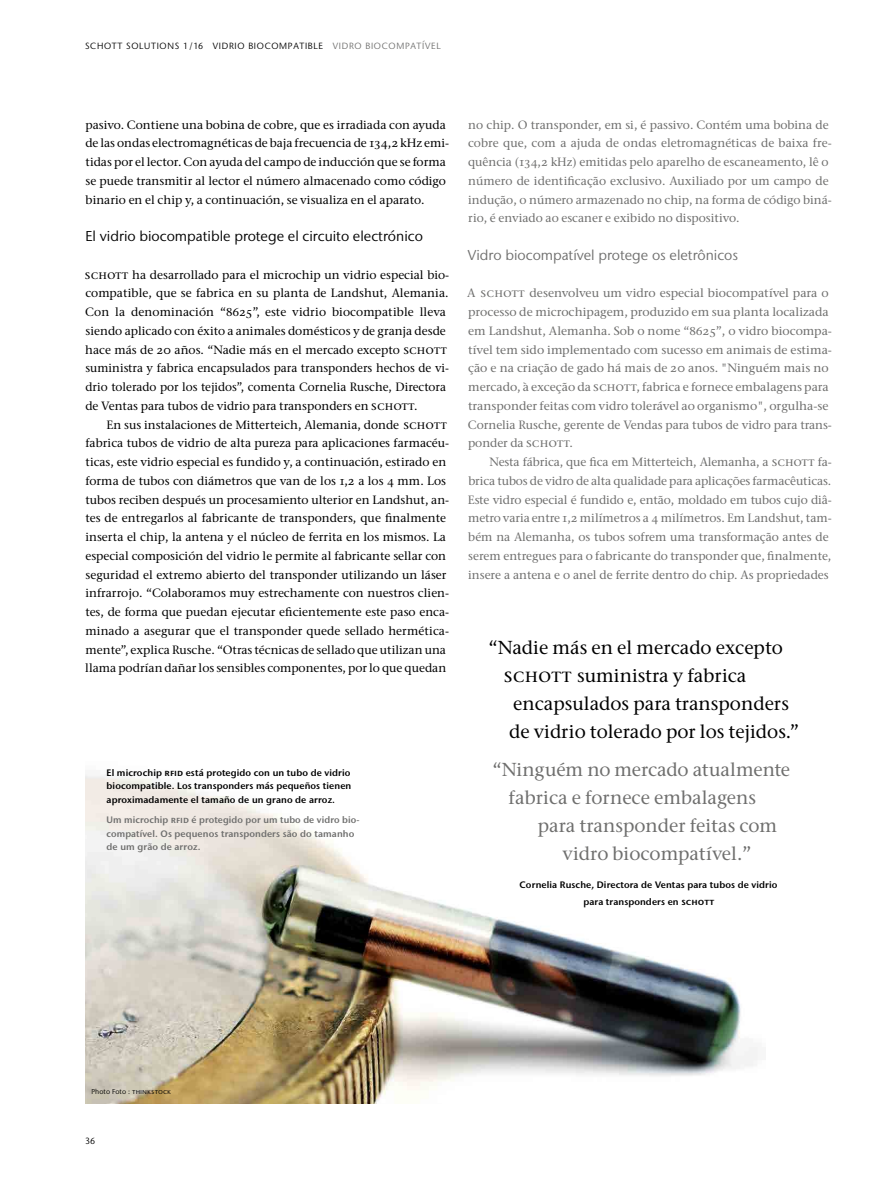
<style>
.page{position:relative;width:893px;height:1191px;background:#fff}
.page>*{position:absolute;margin:0;border:0;box-sizing:border-box;transform-origin:0 0}
.t1{font:500 18.75px "Stone Serif ITC Pro";color:#000}
.t2{font:500 18.75px/28.2px "Stone Serif ITC Pro";color:#6f6f6e}
.t3{font:14.25px "Stone Sans IIITC Pro";color:#000}
.t4{font:14.25px "Stone Sans IIITC Pro";color:#6f6f6e}
.t5{font:500 12px/18.8px "Stone Serif ITC Pro";color:#000}
.t6{font:500 12px/18.8px "Stone Serif ITC Pro";color:#6f6f6e}
.t7{font:600 9.3px/13.5px "Stone Sans IIITC Pro";letter-spacing:.01em;color:#000;text-align:center}
.t8{font:600 9.3px/13.5px "Stone Sans IIITC Pro";letter-spacing:.01em;color:#6f6f6e}
.t9{font:9px "Stone Sans IIITC Pro";letter-spacing:.075em;color:#000}
.t10{font:7.2px "Stone Sans IIITC Pro";color:#000}
.s1{color:#6f6f6e}
</style>
<div class="page">
<img style="left:85px;top:774px;width:673px;height:330px">
<p class="t9" style="left:85px;top:40px;width:357px">SCHOTT SOLUTIONS 1/16 VIDRIO BIOCOMPATIBLE <span class="s1">VIDRO BIOCOMPATÍVEL</span></p>
<p class="t5" style="left:85px;top:115px;width:365px">pasivo. Contiene una bobina de cobre, que es irradiada con ayuda de las ondas electromagnéticas de baja frecuencia de 134,2 kHz emi&shy;tidas por el lector. Con ayuda del campo de inducción que se forma se puede transmitir al lector el número almacenado como código binario en el chip y, a continuación, se visualiza en el aparato.</p>
<p class="t3" style="left:85px;top:227px;width:339px">El vidrio biocompatible protege el circuito electrónico</p>
<p class="t5" style="left:85px;top:265px;width:366px">schott ha desarrollado para el microchip un vidrio especial bio&shy;compatible, que se fabrica en su planta de Landshut, Alemania.<br>Con la denominación “8625”, este vidrio biocompatible lleva siendo aplicado con éxito a animales domésticos y de granja desde hace más de 20 años. “Nadie más en el mercado excepto schott suministra y fabrica encapsulados para transponders hechos de vi&shy;drio tolerado por los tejidos”, comenta Cornelia Rusche, Directora de Ventas para tubos de vidrio para transponders en schott.</p>
<p class="t5" style="left:85px;top:415px;width:365px;text-indent:21px">En sus instalaciones de Mitterteich, Alemania, donde schott fabrica tubos de vidrio de alta pureza para aplicaciones farmacéu&shy;ticas, este vidrio especial es fundido y, a continuación, estirado en forma de tubos con diámetros que van de los 1,2 a los 4 mm. Los tubos reciben después un procesamiento ulterior en Landshut, an&shy;tes de entregarlos al fabricante de transponders, que finalmente inserta el chip, la antena y el núcleo de ferrita en los mismos. La especial composición del vidrio le permite al fabricante sellar con seguridad el extremo abierto del transponder utilizando un láser infrarrojo. “Colaboramos muy estrechamente con nuestros clien&shy;tes, de forma que puedan ejecutar eficientemente este paso enca&shy;minado a asegurar que el transponder quede sellado hermética&shy;mente”, explica Rusche. “Otras técnicas de sellado que utilizan una llama podrían dañar los sensibles componentes, por lo que quedan</p>
<p class="t7" style="left:107px;top:765px;width:246px;text-align:justify">El microchip rfid está protegido con un tubo de vidrio biocompatible. Los transponders más pequeños tienen aproximadamente el tamaño de un grano de arroz.</p>
<p class="t8" style="left:107px;top:813px;width:254px">Um microchip rfid é protegido por um tubo de vidro bio&shy;compatível. Os pequenos transponders são do tamanho de um grão de arroz.</p>
<p class="t6" style="left:468px;top:115px;width:365px">no chip. O transponder, em si, é passivo. Contém uma bobina de cobre que, com a ajuda de ondas eletromagnéticas de baixa fre&shy;quência (134,2 kHz) emitidas pelo aparelho de escaneamento, lê o número de identificação exclusivo. Auxiliado por um campo de indução, o número armazenado no chip, na forma de código biná&shy;rio, é enviado ao escaner e exibido no dispositivo.</p>
<p class="t4" style="left:468px;top:246px;width:272px">Vidro biocompatível protege os eletrônicos</p>
<p class="t6" style="left:467px;top:284px;width:366px">A schott desenvolveu um vidro especial biocompatível para o processo de microchipagem, produzido em sua planta localizada em Landshut, Alemanha. Sob o nome “8625”, o vidro biocompa&shy;tível tem sido implementado com sucesso em animais de estima&shy;ção e na criação de gado há mais de 20 anos. "Ninguém mais no mercado, à exceção da schott, fabrica e fornece embalagens para transponder feitas com vidro tolerável ao organismo", orgulha-se Cornelia Rusche, gerente de Vendas para tubos de vidro para trans&shy;ponder da schott.</p>
<p class="t6" style="left:468px;top:453px;width:366px;text-indent:21px">Nesta fábrica, que fica em Mitterteich, Alemanha, a schott fa&shy;brica tubos de vidro de alta qualidade para aplicações farmacêuticas.<br>Este vidro especial é fundido e, então, moldado em tubos cujo diâ&shy;metro varia entre 1,2 milímetros a 4 milímetros. Em Landshut, tam&shy;bém na Alemanha, os tubos sofrem uma transformação antes de serem entregues para o fabricante do transponder que, finalmente, insere a antena e o anel de ferrite dentro do chip. As propriedades</p>
<h1 class="t1" style="left:488px;top:636px;width:296px">“Nadie más en el mercado excepto</h1>
<h1 class="t1" style="left:504px;top:664px;width:244px">schott suministra y fabrica</h1>
<h1 class="t1" style="left:513px;top:692px;width:277px">encapsulados para transponders</h1>
<h1 class="t1" style="left:509px;top:720px;width:292px">de vidrio tolerado por los tejidos.”</h1>
<h1 class="t2" style="left:509px;top:755px;width:283px;text-indent:-16px">“Ninguém no mercado atualmente fabrica e fornece embalagens</h1>
<h1 class="t2" style="left:538px;top:811px;width:241px;text-align:center">para transponder feitas com vidro biocompatível.”</h1>
<p class="t7" style="left:520px;top:876px;width:259px;line-height:16.5px">Cornelia Rusche, Directora de Ventas para tubos de vidrio para transponders en schott</p>
<p class="t10" style="left:91px;top:1087px;width:81px">Photo Foto : thinkstock</p>
<p class="t9" style="left:85px;top:1135px;width:12px">36</p>
</div>
